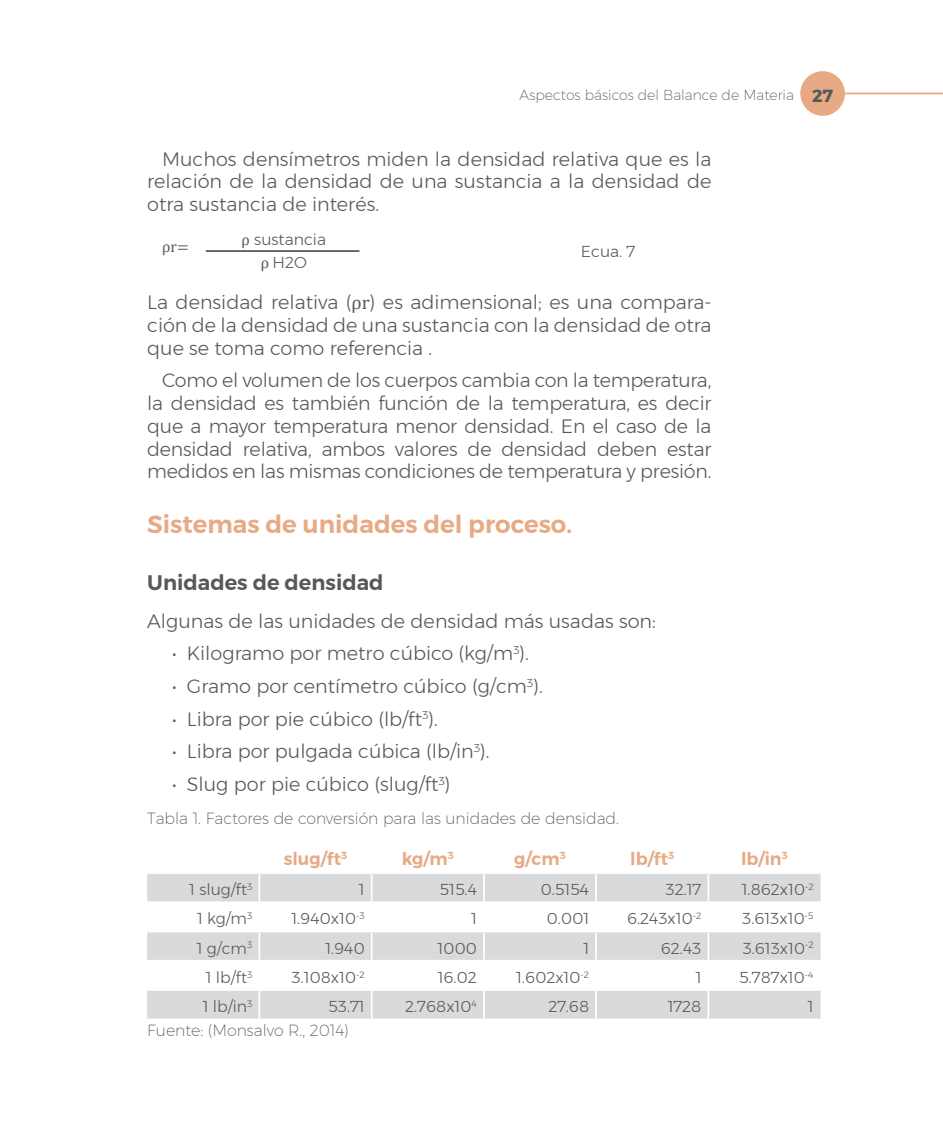
<style>
.page{position:relative;width:943px;height:1141px;background:#fff}
.page>*{position:absolute;margin:0;border:0;box-sizing:border-box;transform-origin:0 0}
.T-Texto{font:600 24.5px "Montserrat";color:#e8aa85}
.su-titulo{font:600 21px "Montserrat";color:#57585a}
.body_sangria{font:300 19.25px/22.8px "Montserrat";color:#57585a;text-align:justify}
.body{font:300 19.25px/22.8px "Montserrat";color:#57585a;text-align:justify}
.Tema_de_los_cuadros{font:600 17.5px "Montserrat";color:#e8aa85}
.body-cuadors_con_num{font:300 15.75px "Montserrat";color:#57585a}
.pie_de_foto{font:200 15.75px "Montserrat";color:#57585a}
.body_cuadros{font:300 15.75px "Montserrat";color:#57585a}
.body_cuadros-2{font:15.75px "Cambria Math";color:#57585a}
.t1{font:200 14px "Montserrat";color:#57585a}
.s1{font-weight:700;font-size:17.5px}
.s2{font-family:"Cambria Math";font-weight:400}
</style>
<div class="page">
<div style="left:800px;top:71px;width:45px;height:45px;background:#e8aa85;border-radius:50%"></div>
<hr style="left:845px;top:93px;width:98px;height:1px;background:#e8aa85">
<hr style="left:206px;top:250px;width:153px;height:2px;background:#57585a">
<svg style="left:147px;top:874px;width:673px;height:145px;fill:#d9dadc"></svg>
<hr style="left:258px;top:874px;width:2px;height:27px;background:#fff">
<hr style="left:483px;top:874px;width:2px;height:27px;background:#fff">
<hr style="left:595px;top:874px;width:2px;height:27px;background:#fff">
<hr style="left:707px;top:874px;width:2px;height:27px;background:#fff">
<hr style="left:147px;top:901px;width:112px;height:2px;background:#fff">
<hr style="left:259px;top:901px;width:112px;height:2px;background:#fff">
<hr style="left:258px;top:903px;width:2px;height:28px;background:#fff">
<hr style="left:371px;top:901px;width:113px;height:2px;background:#fff">
<hr style="left:484px;top:901px;width:112px;height:2px;background:#fff">
<hr style="left:483px;top:903px;width:2px;height:28px;background:#fff">
<hr style="left:596px;top:901px;width:112px;height:2px;background:#fff">
<hr style="left:595px;top:903px;width:2px;height:28px;background:#fff">
<hr style="left:708px;top:901px;width:112px;height:2px;background:#fff">
<hr style="left:707px;top:903px;width:2px;height:28px;background:#fff">
<hr style="left:147px;top:931px;width:112px;height:1px;background:#fff">
<hr style="left:259px;top:931px;width:112px;height:1px;background:#fff">
<hr style="left:258px;top:932px;width:2px;height:28px;background:#fff">
<hr style="left:371px;top:931px;width:113px;height:1px;background:#fff">
<hr style="left:484px;top:931px;width:112px;height:1px;background:#fff">
<hr style="left:483px;top:932px;width:2px;height:28px;background:#fff">
<hr style="left:596px;top:931px;width:112px;height:1px;background:#fff">
<hr style="left:595px;top:932px;width:2px;height:28px;background:#fff">
<hr style="left:708px;top:931px;width:112px;height:1px;background:#fff">
<hr style="left:707px;top:932px;width:2px;height:28px;background:#fff">
<hr style="left:147px;top:960px;width:112px;height:2px;background:#fff">
<hr style="left:259px;top:960px;width:112px;height:2px;background:#fff">
<hr style="left:258px;top:962px;width:2px;height:27px;background:#fff">
<hr style="left:371px;top:960px;width:113px;height:2px;background:#fff">
<hr style="left:484px;top:960px;width:112px;height:2px;background:#fff">
<hr style="left:483px;top:962px;width:2px;height:27px;background:#fff">
<hr style="left:596px;top:960px;width:112px;height:2px;background:#fff">
<hr style="left:595px;top:962px;width:2px;height:27px;background:#fff">
<hr style="left:708px;top:960px;width:112px;height:2px;background:#fff">
<hr style="left:707px;top:962px;width:2px;height:27px;background:#fff">
<hr style="left:147px;top:989px;width:112px;height:2px;background:#fff">
<hr style="left:259px;top:989px;width:112px;height:2px;background:#fff">
<hr style="left:258px;top:991px;width:2px;height:28px;background:#fff">
<hr style="left:371px;top:989px;width:113px;height:2px;background:#fff">
<svg style="left:371px;top:874px;width:1px;height:145px"></svg>
<hr style="left:484px;top:989px;width:112px;height:2px;background:#fff">
<hr style="left:483px;top:991px;width:2px;height:28px;background:#fff">
<hr style="left:596px;top:989px;width:112px;height:2px;background:#fff">
<hr style="left:595px;top:991px;width:2px;height:28px;background:#fff">
<hr style="left:708px;top:989px;width:112px;height:2px;background:#fff">
<hr style="left:707px;top:991px;width:2px;height:28px;background:#fff">
<p class="t1" style="left:519px;top:85px;width:315px">Aspectos básicos del Balance de Materia <span class="s1">27</span></p>
<p class="body_sangria" style="left:147px;top:147px;width:565px;text-indent:15px">Muchos densímetros miden la densidad relativa que es la relación de la densidad de una sustancia a la densidad de otra sustancia de interés.</p>
<p class="body_cuadros-2" style="left:162px;top:238px;width:28px">ρr=</p>
<p class="body_cuadros" style="left:581px;top:240px;width:56px">Ecua. 7</p>
<p class="body_cuadros" style="left:241px;top:228px;width:86px"><span class="s2">ρ</span> sustancia</p>
<p class="body_cuadros" style="left:261px;top:251px;width:48px"><span class="s2">ρ</span> H2O</p>
<p class="body" style="left:147px;top:291px;width:565px">La densidad relativa (<span class="s2">ρr</span>) es adimensional; es una compara&shy;ción de la densidad de una sustancia con la densidad de otra que se toma como referencia .</p>
<p class="body_sangria" style="left:147px;top:369px;width:565px;text-indent:15px">Como el volumen de los cuerpos cambia con la temperatura, la densidad es también función de la temperatura, es decir que a mayor temperatura menor densidad. En el caso de la densidad relativa, ambos valores de densidad deben estar medidos en las mismas condiciones de temperatura y presión.</p>
<p class="T-Texto" style="left:147px;top:504px;width:426px">Sistemas de unidades del proceso.</p>
<p class="su-titulo" style="left:147px;top:566px;width:238px">Unidades de densidad</p>
<p class="body" style="left:147px;top:609px;width:510px">Algunas de las unidades de densidad más usadas son:</p>
<p class="body_sangria" style="left:172px;top:642px;width:358px">• Kilogramo por metro cúbico (kg/m<sup>3</sup>).</p>
<p class="body_sangria" style="left:172px;top:675px;width:372px">• Gramo por centímetro cúbico (g/cm<sup>3</sup>).</p>
<p class="body_sangria" style="left:172px;top:707px;width:267px">• Libra por pie cúbico (lb/ft<sup>3</sup>).</p>
<p class="body_sangria" style="left:172px;top:740px;width:319px">• Libra por pulgada cúbica (lb/in<sup>3</sup>).</p>
<p class="body_sangria" style="left:172px;top:773px;width:280px">• Slug por pie cúbico (slug/ft<sup>3</sup>)</p>
<p class="pie_de_foto" style="left:147px;top:807px;width:473px">Tabla 1. Factores de conversión para las unidades de densidad.</p>
<p class="Tema_de_los_cuadros" style="left:284px;top:845px;width:65px">slug/ft<sup>3</sup></p>
<p class="Tema_de_los_cuadros" style="left:402px;top:845px;width:53px">kg/m<sup>3</sup></p>
<p class="Tema_de_los_cuadros" style="left:514px;top:845px;width:53px">g/cm<sup>3</sup></p>
<p class="Tema_de_los_cuadros" style="left:630px;top:845px;width:45px">lb/ft<sup>3</sup></p>
<p class="Tema_de_los_cuadros" style="left:741px;top:845px;width:48px">lb/in<sup>3</sup></p>
<p class="body-cuadors_con_num" style="left:189px;top:878px;width:65px">1 slug/ft<sup>3</sup></p>
<p class="body-cuadors_con_num" style="left:359px;top:878px;width:7px">1</p>
<p class="body-cuadors_con_num" style="left:439px;top:878px;width:39px">515.4</p>
<p class="body-cuadors_con_num" style="left:540px;top:878px;width:50px">0.5154</p>
<p class="body-cuadors_con_num" style="left:665px;top:878px;width:37px">32.17</p>
<p class="body-cuadors_con_num" style="left:742px;top:878px;width:73px">1.862x10<sup>-2</sup></p>
<p class="body-cuadors_con_num" style="left:197px;top:907px;width:57px">1 kg/m<sup>3</sup></p>
<p class="body-cuadors_con_num" style="left:291px;top:907px;width:75px">1.940x10<sup>-3</sup></p>
<p class="body-cuadors_con_num" style="left:471px;top:907px;width:7px">1</p>
<p class="body-cuadors_con_num" style="left:546px;top:907px;width:44px">0.001</p>
<p class="body-cuadors_con_num" style="left:627px;top:907px;width:76px">6.243x10<sup>-2</sup></p>
<p class="body-cuadors_con_num" style="left:742px;top:907px;width:73px">3.613x10<sup>-5</sup></p>
<p class="body-cuadors_con_num" style="left:197px;top:936px;width:57px">1 g/cm<sup>3</sup></p>
<p class="body-cuadors_con_num" style="left:325px;top:936px;width:41px">1.940</p>
<p class="body-cuadors_con_num" style="left:437px;top:936px;width:41px">1000</p>
<p class="body-cuadors_con_num" style="left:583px;top:936px;width:7px">1</p>
<p class="body-cuadors_con_num" style="left:661px;top:936px;width:42px">62.43</p>
<p class="body-cuadors_con_num" style="left:742px;top:936px;width:72px">3.613x10<sup>-2</sup></p>
<p class="body-cuadors_con_num" style="left:206px;top:966px;width:48px">1 lb/ft<sup>3</sup></p>
<p class="body-cuadors_con_num" style="left:291px;top:966px;width:74px">3.108x10<sup>-2</sup></p>
<p class="body-cuadors_con_num" style="left:438px;top:966px;width:41px">16.02</p>
<p class="body-cuadors_con_num" style="left:516px;top:966px;width:74px">1.602x10<sup>-2</sup></p>
<p class="body-cuadors_con_num" style="left:695px;top:966px;width:7px">1</p>
<p class="body-cuadors_con_num" style="left:739px;top:966px;width:76px">5.787x10<sup>-4</sup></p>
<p class="body-cuadors_con_num" style="left:203px;top:995px;width:51px">1 lb/in<sup>3</sup></p>
<p class="body-cuadors_con_num" style="left:328px;top:995px;width:38px">53.71</p>
<p class="body-cuadors_con_num" style="left:405px;top:995px;width:73px">2.768x10<sup>4</sup></p>
<p class="body-cuadors_con_num" style="left:548px;top:995px;width:42px">27.68</p>
<p class="body-cuadors_con_num" style="left:667px;top:995px;width:35px">1728</p>
<p class="body-cuadors_con_num" style="left:807px;top:995px;width:7px">1</p>
<p class="pie_de_foto" style="left:147px;top:1018px;width:203px">Fuente: (Monsalvo R., 2014)</p>
</div>
